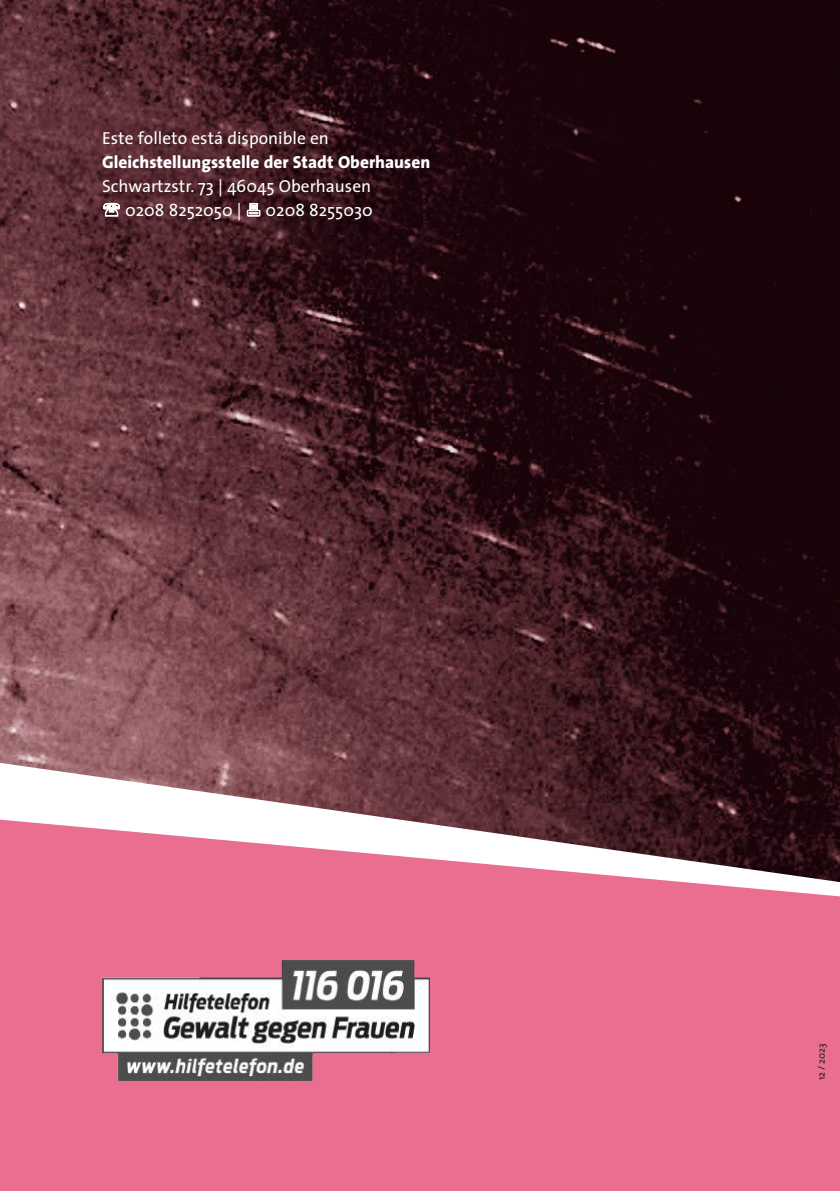
<style>
.page{position:relative;width:840px;height:1191px;background:#fff}
.page>*{position:absolute;margin:0;border:0;box-sizing:border-box;transform-origin:0 0}
.t1{font:17.4px/24px "The Sans";color:#fff}
.t2{font:800 17.4px "The Sans";color:#fff}
.t3{font:10px "The Sans";color:#231f20}
</style>
<div class="page">
<img style="left:0;top:0;width:839px;height:763px">
<svg style="left:1px;top:763px;width:838px;height:56px"></svg>
<svg style="left:0;top:819px;width:839px;height:372px;fill:#e96e90"></svg>
<img style="left:102px;top:960px;width:327px;height:120px">
<svg style="left:103px;top:203px;width:17px;height:13px"></svg>
<svg style="left:247px;top:203px;width:13px;height:13px"></svg>
<p class="t1" style="left:102px;top:126px;width:228px">Este folleto está disponible en</p>
<p class="t2" style="left:102px;top:147px;width:329px">Gleichstellungsstelle der Stadt Oberhausen</p>
<p class="t1" style="left:125px;top:174px;width:247px;text-indent:-23px">Schwartzstr. 73 | 46045 Oberhausen<br>0208 8252050 |</p>
<p class="t1" style="left:265px;top:198px;width:109px">0208 8255030</p>
<p class="t3" style="left:812px;top:1080px;width:39px;rotate:-90deg">12 / 2023</p>
</div>
